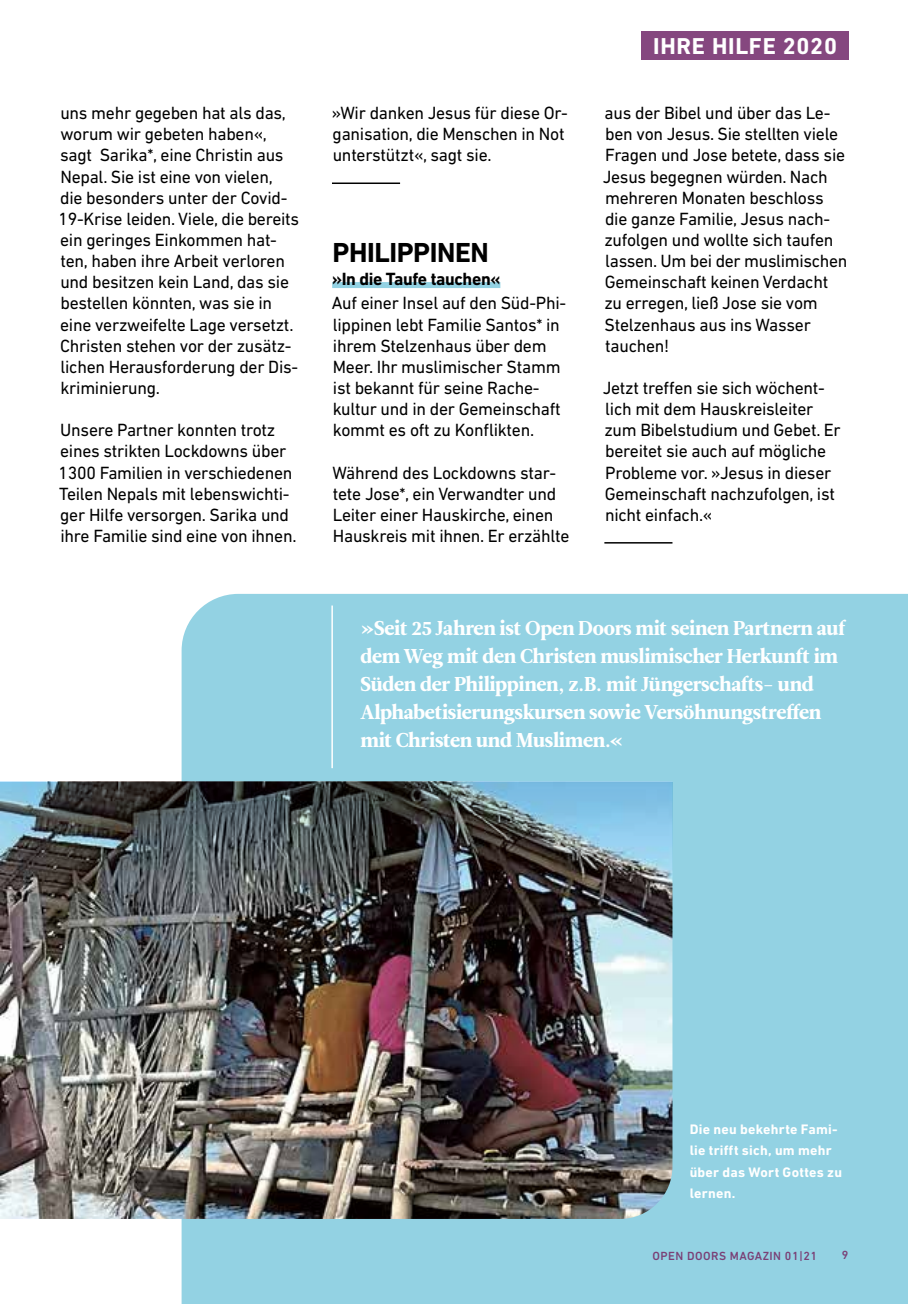
<style>
.page{position:relative;width:908px;height:1304px;background:#fff}
.page>*{position:absolute;margin:0;border:0;box-sizing:border-box;transform-origin:0 0}
.t1{font:700 28px "DIN Next LT Pro";letter-spacing:-.015em;color:#000}
.t2{font:700 23.4px "DIN Next LT Pro";letter-spacing:.03em;color:#fff}
.t3{font:20px/28px "Leitura News Roman 4";letter-spacing:-.015em;color:#fff}
.t4{font:18px/21.2px "DIN Next LT Pro";letter-spacing:-.015em;color:#000}
.t5{font:700 18px "DIN Next LT Pro";letter-spacing:-.02em;color:#000}
.t6{font:700 14px/21.2px "DIN Next LT Pro";letter-spacing:.015em;color:#fff}
.t7{font:500 12px "DIN Next LT Pro";letter-spacing:.04em;color:#7a4076}
</style>
<div class="page">
<div style="left:641px;top:31px;width:207px;height:29px;background:#85477f"></div>
<div style="left:181px;top:594px;width:726px;height:710px;background:#93d2e3"></div>
<div style="left:332px;top:282px;width:168px;height:6px;background:#93d2e3"></div>
<hr style="left:332px;top:183px;width:68px;height:1px;background:#000">
<hr style="left:604px;top:542px;width:68px;height:2px;background:#000">
<img style="left:0;top:781px;width:672px;height:438px">
<img style="left:0;top:782px;width:672px;height:142px">
<hr style="left:331px;top:606px;width:2px;height:162px;background:#fff">
<p class="t4" style="left:58px;top:102px;width:242px">uns mehr gegeben hat als das, worum wir gebeten haben«, sagt Sarika*, eine Christin aus<br>Nepal. Sie ist eine von vielen,<br>die besonders unter der Covid-<br>19-Krise leiden. Viele, die bereits ein geringes Einkommen hat&shy;ten, haben ihre Arbeit verloren und besitzen kein Land, das sie bestellen könnten, was sie in eine verzweifelte Lage versetzt.<br>Christen stehen vor der zusätz&shy;lichen Herausforderung der Dis&shy;kriminierung.</p>
<p class="t4" style="left:58px;top:419px;width:239px">Unsere Partner konnten trotz eines strikten Lockdowns über<br>1300 Familien in verschiedenen<br>Teilen Nepals mit lebenswichti&shy;ger Hilfe versorgen. Sarika und ihre Familie sind eine von ihnen.</p>
<p class="t4" style="left:331px;top:102px;width:237px">»Wir danken Jesus für diese Or&shy;ganisation, die Menschen in Not unterstützt«, sagt sie.</p>
<h1 class="t1" style="left:332px;top:236px;width:158px">PHILIPPINEN</h1>
<p class="t5" style="left:332px;top:268px;width:170px">»In die Taufe tauchen«</p>
<p class="t4" style="left:331px;top:292px;width:236px">Auf einer Insel auf den Süd-Phi&shy;lippinen lebt Familie Santos* in ihrem Stelzenhaus über dem<br>Meer. Ihr muslimischer Stamm ist bekannt für seine Rache&shy;kultur und in der Gemeinschaft kommt es oft zu Konflikten.</p>
<p class="t4" style="left:332px;top:462px;width:238px">Während des Lockdowns star&shy;tete Jose*, ein Verwandter und<br>Leiter einer Hauskirche, einen<br>Hauskreis mit ihnen. Er erzählte</p>
<p class="t2" style="left:653px;top:32px;width:185px">IHRE HILFE 2020</p>
<p class="t4" style="left:602px;top:102px;width:246px">aus der Bibel und über das Le&shy;ben von Jesus. Sie stellten viele<br>Fragen und Jose betete, dass sie<br>Jesus begegnen würden. Nach mehreren Monaten beschloss die ganze Familie, Jesus nach&shy;zufolgen und wollte sich taufen lassen. Um bei der muslimischen<br>Gemeinschaft keinen Verdacht zu erregen, ließ Jose sie vom<br>Stelzenhaus aus ins Wasser tauchen!</p>
<p class="t4" style="left:602px;top:377px;width:239px">Jetzt treffen sie sich wöchent&shy;lich mit dem Hauskreisleiter zum Bibelstudium und Gebet. Er bereitet sie auch auf mögliche<br>Probleme vor. »Jesus in dieser<br>Gemeinschaft nachzufolgen, ist nicht einfach.«</p>
<p class="t3" style="left:360px;top:614px;width:486px">»Seit 25 Jahren ist Open Doors mit seinen Partnern auf dem Weg mit den Christen muslimischer Herkunft im Süden der Philippinen, z.B. mit Jüngerschafts- und Alphabetisierungskursen sowie Versöhnungstreffen mit Christen und Muslimen.«</p>
<p class="t6" style="left:689px;top:1119px;width:154px">Die neu bekehrte Fami&shy;lie trifft sich, um mehr über das Wort Gottes zu lernen.</p>
<p class="t7" style="left:652px;top:1249px;width:166px">OPEN DOORS MAGAZIN 01|21</p>
<p class="t7" style="left:841px;top:1248px;width:8px">9</p>
</div>
